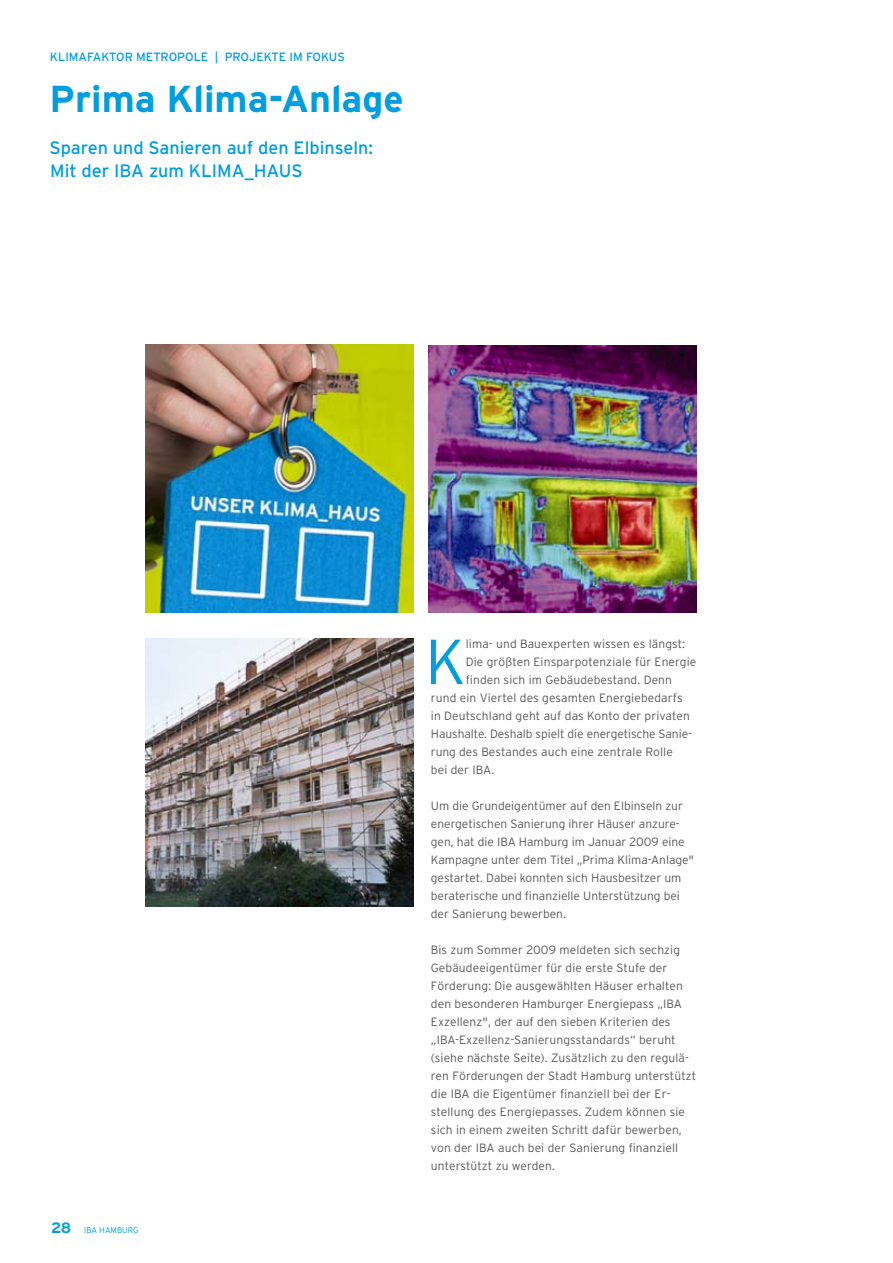
<style>
.page{position:relative;width:893px;height:1263px;background:#fff}
.page>*{position:absolute;margin:0;border:0;box-sizing:border-box;transform-origin:0 0}
.t1{font:300 63.45px "Interstate";color:#009ee0}
.t2{font:700 37.5px "Interstate";color:#009ee0}
.t3{font:18px/22.5px "Interstate";color:#009ee0}
.t4{font:300 12px/18px "Interstate";letter-spacing:.01em;color:#58585a}
.t5{font:12px "Interstate";color:#009ee0}
.t6{font:300 8.25px "Interstate";color:#009ee0}
.s1{font-weight:700;font-size:15px}
</style>
<div class="page">
<img style="left:146px;top:639px;width:268px;height:268px">
<img style="left:428px;top:345px;width:268px;height:267px">
<img style="left:146px;top:344px;width:268px;height:268px">
<p class="t5" style="left:50px;top:50px;width:68px">KLIMAFAKTOR</p>
<p class="t5" style="left:136px;top:50px;width:9px">METRO</p>
<p class="t5" style="left:177px;top:50px;width:17px">POLE</p>
<p class="t5" style="left:215px;top:50px;width:123px">| PROJEKTE IM FOKUS</p>
<h2 class="t2" style="left:50px;top:78px;width:356px">Prima Klima-Anlage</h2>
<h3 class="t3" style="left:49px;top:137px;width:325px">Sparen und Sanieren auf den Elbinseln:<br>Mit der IBA zum KLIMA_HAUS</h3>
<p class="t6" style="left:51px;top:1225px;width:89px"><span class="s1">28</span> IBA HAMBURG</p>
<h1 class="t1" style="left:425px;top:626px;width:42px">K</h1>
<p class="t4" style="left:466px;top:635px;width:221px">lima- und Bauexperten wissen es längst:</p>
<p class="t4" style="left:466px;top:653px;width:232px">Die größten Einsparpotenziale für Energie</p>
<p class="t4" style="left:466px;top:671px;width:208px">finden sich im Gebäudebestand. Denn</p>
<p class="t4" style="left:431px;top:689px;width:253px">rund ein Viertel des gesamten Energiebedarfs</p>
<p class="t4" style="left:431px;top:707px;width:260px">in Deutschland geht auf das Konto der privaten</p>
<p class="t4" style="left:431px;top:725px;width:262px">Haushalte. Deshalb spielt die energetische Sanie-</p>
<p class="t4" style="left:431px;top:743px;width:243px">rung des Bestandes auch eine zentrale Rolle</p>
<p class="t4" style="left:431px;top:761px;width:65px">bei der IBA.</p>
<p class="t4" style="left:431px;top:797px;width:265px">Um die Grundeigentümer auf den Elbinseln zur energetischen Sanierung ihrer Häuser anzure&shy;gen, hat die IBA Hamburg im Januar 2009 eine Kampagne unter dem Titel „Prima Klima-Anlage" gestartet. Dabei konnten sich Hausbesitzer um beraterische und finanzielle Unterstützung bei der Sanierung bewerben.</p>
<p class="t4" style="left:431px;top:941px;width:267px">Bis zum Sommer 2009 meldeten sich sechzig Gebäudeeigentümer für die erste Stufe der Förderung: Die ausgewählten Häuser erhalten den besonderen Hamburger Energiepass „IBA Exzellenz", der auf den sieben Kriterien des „IBA-Exzellenz-Sanierungsstandards“ beruht (siehe nächste Seite). Zusätzlich zu den regulä&shy;ren Förderungen der Stadt Hamburg unterstützt die IBA die Eigentümer finanziell bei der Er&shy;stellung des Energiepasses. Zudem können sie sich in einem zweiten Schritt dafür bewerben, von der IBA auch bei der Sanierung finanziell unterstützt zu werden.</p>
</div>
